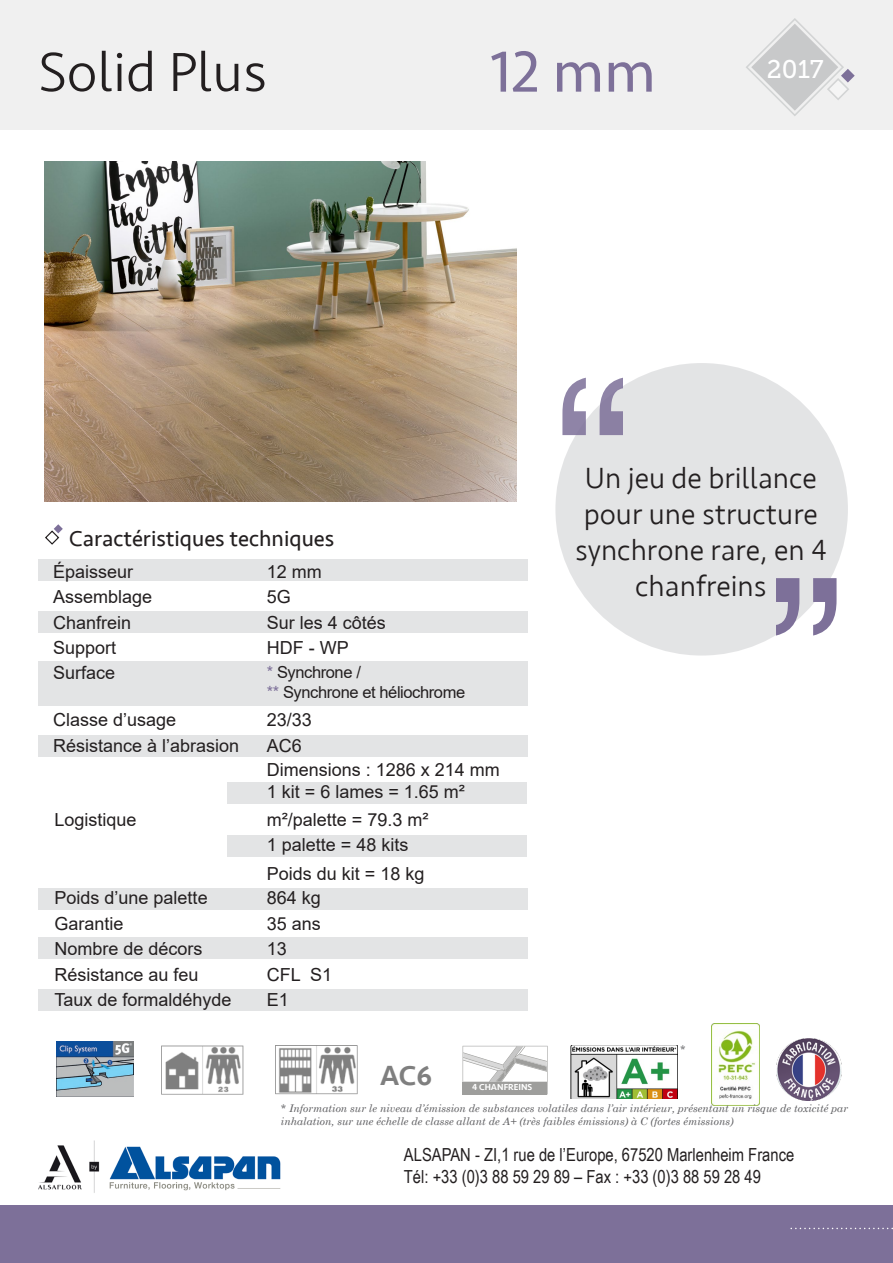
<style>
.page{position:relative;width:893px;height:1263px;background:#fff}
.page>*{position:absolute;margin:0;border:0;box-sizing:border-box;transform-origin:0 0}
.t1{font:225px "Helvetica LT Std";color:#7d7099}
.t2{font:60px "Seravek";color:#7d7099}
.t3{font:300 57px "Seravek";color:#231f20}
.t4{font:300 30px/36px "Seravek";color:#231f20;text-align:center}
.t5{font:500 28.5px "Seravek";color:#7f7f7f}
.t6{font:25.5px "Museo Slab 500";color:#fff}
.t7{font:22.5px "Seravek";color:#231f20}
.t8{font:18px "Arial";color:#231f20}
.t9{font:18px "Arial Narrow";color:#231f20}
.t10{font:16.5px "Arial";letter-spacing:-.025em;color:#231f20}
.t11{font:italic 10.5px/12.6px "Century Schoolbook";color:#5c5c5f}
.t12{font:500 9px "Seravek";color:#fff}
.s1{color:#7d7099}
</style>
<div class="page">
<div style="left:0;top:0;width:893px;height:130px;background:#f0f0f0"></div>
<svg style="left:746px;top:18px;width:109px;height:98px"></svg>
<div style="left:0;top:1205px;width:893px;height:58px;background:#7d7099"></div>
<div style="left:38px;top:559px;width:489px;height:22px;background:#e3e4e5"></div>
<div style="left:38px;top:735px;width:489px;height:22px;background:#e3e4e5"></div>
<div style="left:227px;top:782px;width:300px;height:21px;background:#e3e4e5"></div>
<div style="left:227px;top:835px;width:300px;height:22px;background:#e3e4e5"></div>
<div style="left:38px;top:611px;width:489px;height:22px;background:#e3e4e5"></div>
<div style="left:38px;top:661px;width:489px;height:45px;background:#e3e4e5"></div>
<div style="left:38px;top:888px;width:489px;height:22px;background:#e3e4e5"></div>
<div style="left:38px;top:937px;width:489px;height:22px;background:#e3e4e5"></div>
<div style="left:38px;top:989px;width:489px;height:21px;background:#e3e4e5"></div>
<svg style="left:790px;top:1228px;width:103px;height:1px"></svg>
<div style="left:555px;top:363px;width:293px;height:292px;background:#e3e4e5;border-radius:50%"></div>
<svg style="left:45px;top:524px;width:18px;height:21px"></svg>
<img style="left:38px;top:1140px;width:243px;height:53px">
<img style="left:776px;top:1038px;width:66px;height:62px">
<svg style="left:161px;top:1045px;width:82px;height:49px"></svg>
<svg style="left:275px;top:1045px;width:83px;height:49px"></svg>
<img style="left:276px;top:1045px;width:81px;height:49px">
<svg style="left:463px;top:1046px;width:85px;height:48px"></svg>
<img style="left:45px;top:162px;width:472px;height:339px">
<img style="left:57px;top:1041px;width:76px;height:55px">
<img style="left:711px;top:1024px;width:48px;height:81px">
<img style="left:571px;top:1046px;width:106px;height:52px">
<p class="t3" style="left:38px;top:38px;width:230px">Solid Plus</p>
<p class="t2" style="left:490px;top:25px;width:167px">12 mm</p>
<p class="t6" style="left:767px;top:55px;width:58px">2017</p>
<p class="t7" style="left:69px;top:521px;width:266px">Caractéristiques techniques</p>
<p class="t8" style="left:53px;top:559px;width:82px">Épaisseur</p>
<p class="t8" style="left:267px;top:559px;width:57px">12 mm</p>
<p class="t8" style="left:267px;top:585px;width:26px">5G</p>
<p class="t8" style="left:267px;top:610px;width:121px">Sur les 4 côtés</p>
<p class="t8" style="left:267px;top:635px;width:83px">HDF - WP</p>
<p class="t10" style="left:267px;top:661px;width:96px"><span class="s1">*</span> Synchrone /</p>
<p class="t10" style="left:267px;top:681px;width:200px"><span class="s1">**</span> Synchrone et héliochrome</p>
<p class="t8" style="left:267px;top:733px;width:37px">AC6</p>
<p class="t8" style="left:267px;top:757px;width:235px">Dimensions : 1286 x 214 mm</p>
<p class="t8" style="left:267px;top:779px;width:200px">1 kit = 6 lames = 1.65 m²</p>
<p class="t8" style="left:267px;top:807px;width:163px">m²/palette = 79.3 m²</p>
<p class="t8" style="left:267px;top:832px;width:143px">1 palette = 48 kits</p>
<p class="t8" style="left:267px;top:861px;width:159px">Poids du kit = 18 kg</p>
<p class="t8" style="left:267px;top:885px;width:56px">864 kg</p>
<p class="t8" style="left:267px;top:911px;width:56px">35 ans</p>
<p class="t8" style="left:267px;top:936px;width:22px">13</p>
<p class="t8" style="left:267px;top:962px;width:67px">CFL S1</p>
<p class="t8" style="left:267px;top:987px;width:24px">E1</p>
<p class="t8" style="left:53px;top:585px;width:101px">Assemblage</p>
<p class="t8" style="left:53px;top:635px;width:65px">Support</p>
<p class="t8" style="left:53px;top:610px;width:80px">Chanfrein</p>
<p class="t8" style="left:53px;top:660px;width:64px">Surface</p>
<p class="t8" style="left:53px;top:708px;width:125px">Classe d’usage</p>
<p class="t8" style="left:267px;top:708px;width:47px">23/33</p>
<p class="t8" style="left:53px;top:733px;width:188px">Résistance à l’abrasion</p>
<p class="t8" style="left:55px;top:807px;width:84px">Logistique</p>
<p class="t8" style="left:55px;top:885px;width:155px">Poids d’une palette</p>
<p class="t8" style="left:55px;top:936px;width:150px">Nombre de décors</p>
<p class="t8" style="left:55px;top:987px;width:179px">Taux de formaldéhyde</p>
<p class="t8" style="left:55px;top:911px;width:71px">Garantie</p>
<p class="t8" style="left:55px;top:962px;width:146px">Résistance au feu</p>
<h1 class="t1" style="left:548px;top:331px;width:89px">‘‘</h1>
<p class="t4" style="left:585px;top:461px;width:233px">Un jeu de brillance</p>
<p class="t4" style="left:575px;top:497px;width:253px">pour une structure synchrone rare, en 4 chanfreins</p>
<p class="t1" style="left:851px;top:682px;width:89px;rotate:-180deg">‘‘</p>
<p class="t11" style="left:680px;top:1043px;width:7px">*</p>
<p class="t5" style="left:380px;top:1058px;width:54px">AC6</p>
<p class="t12" style="left:472px;top:1082px;width:62px">4 CHANFREINS</p>
<p class="t11" style="left:281px;top:1101px;width:569px">* Information sur le niveau d’émission de substances volatiles dans l’air intérieur, présentant un risque de toxicité par inhalation, sur une échelle de classe allant de A+ (très faibles émissions) à C (fortes émissions)</p>
<p class="t9" style="left:404px;top:1142px;width:392px">ALSAPAN - ZI,1 rue de l’Europe, 67520 Marlenheim France</p>
<p class="t9" style="left:404px;top:1163px;width:358px">Tél: +33 (0)3 88 59 29 89 – Fax : +33 (0)3 88 59 28 49</p>
</div>
